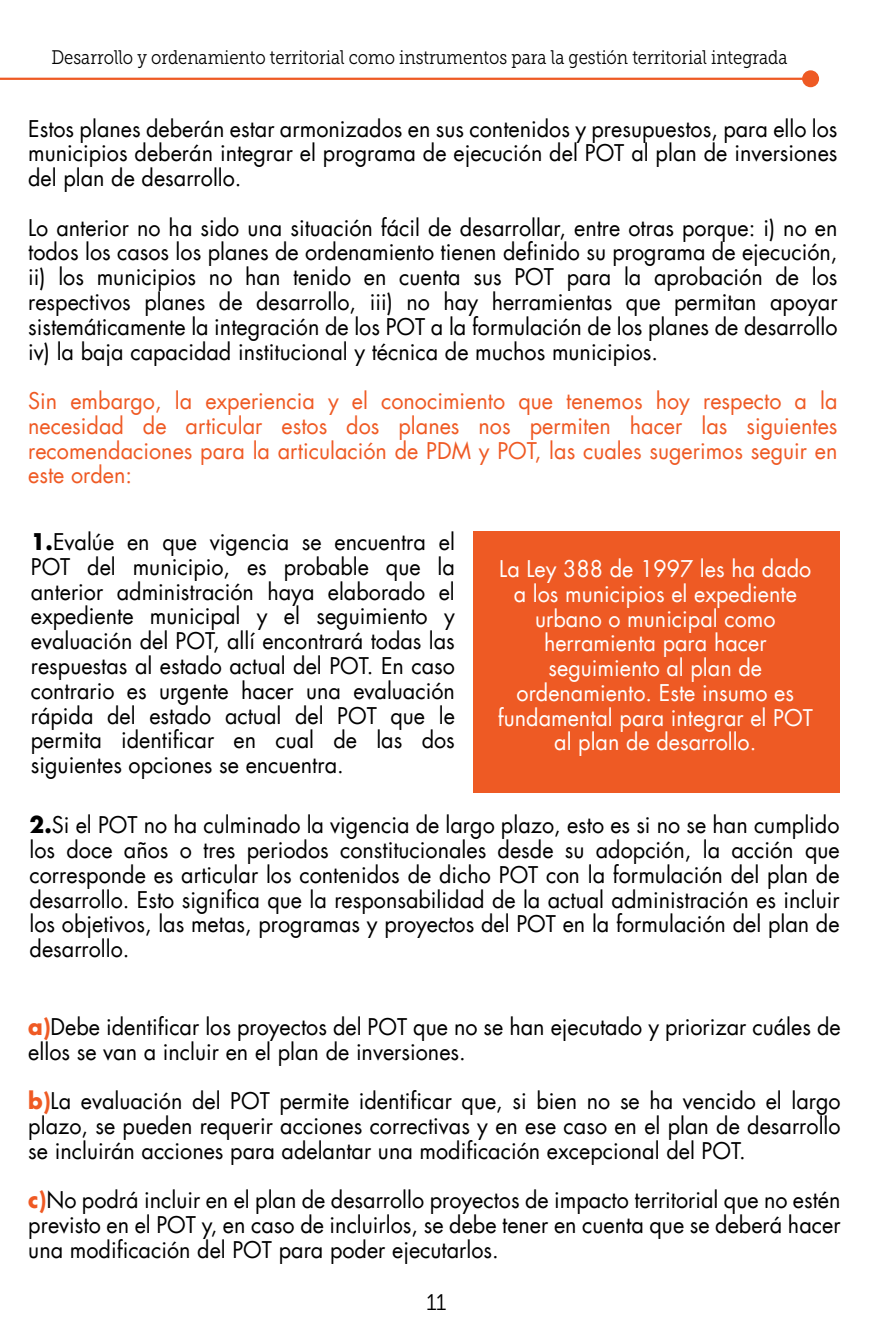
<style>
.page{position:relative;width:893px;height:1340px;background:#fff}
.page>*{position:absolute;margin:0;border:0;box-sizing:border-box;transform-origin:0 0}
.t1{font:22.5px/24.8px "Futura LT";color:#000;text-align:justify;scale:.96 1}
.t2{font:22.5px/24.8px "Futura LT";color:#ef5a24;text-align:justify;scale:.96 1}
.t3{font:22.5px/24.8px "Futura LT";color:#fff;text-align:center;scale:.96 1}
.t4{font:22.5px "Museo Slab 300";color:#000}
.t5{font:19.57px "Museo Slab 300";color:#000;scale:.85 1}
.s1{font-weight:700}
.s2{font-weight:700;color:#ef5a24}
</style>
<div class="page">
<div style="left:473px;top:531px;width:367px;height:261px;background:#ee5a24"></div>
<hr style="left:0;top:78px;width:811px;height:2px;background:#ee5a24">
<div style="left:802px;top:70px;width:17px;height:17px;background:#ee5a24;border-radius:50%"></div>
<p class="t5" style="left:51px;top:46px;width:868px">Desarrollo y ordenamiento territorial como instrumentos para la gestión territorial integrada</p>
<p class="t1" style="left:28px;top:116px;width:845px">Estos planes deberán estar armonizados en sus contenidos y presupuestos, para ello los municipios deberán integrar el programa de ejecución del POT al plan de inversiones del plan de desarrollo.</p>
<p class="t1" style="left:28px;top:215px;width:845px">Lo anterior no ha sido una situación fácil de desarrollar, entre otras porque: i) no en todos los casos los planes de ordenamiento tienen definido su programa de ejecución, ii) los municipios no han tenido en cuenta sus POT para la aprobación de los respectivos planes de desarrollo, iii) no hay herramientas que permitan apoyar sistemáticamente la integración de los POT a la formulación de los planes de desarrollo iv) la baja capacidad institucional y técnica de muchos municipios.</p>
<p class="t2" style="left:28px;top:388px;width:845px">Sin embargo, la experiencia y el conocimiento que tenemos hoy respecto a la necesidad de articular estos dos planes nos permiten hacer las siguientes recomendaciones para la articulación de PDM y POT, las cuales sugerimos seguir en este orden:</p>
<p class="t1" style="left:31px;top:530px;width:443px"><span class="s1">1.</span>Evalúe en que vigencia se encuentra el POT del municipio, es probable que la anterior administración haya elaborado el expediente municipal y el seguimiento y evaluación del POT, allí encontrará todas las respuestas al estado actual del POT. En caso contrario es urgente hacer una evaluación rápida del estado actual del POT que le permita identificar en cual de las dos siguientes opciones se encuentra.</p>
<p class="t3" style="left:498px;top:556px;width:330px">La Ley 388 de 1997 les ha dado a los municipios el expediente urbano o municipal como herramienta para hacer seguimiento al plan de ordenamiento. Este insumo es fundamental para integrar el POT al plan de desarrollo.</p>
<p class="t1" style="left:30px;top:813px;width:845px"><span class="s1">2.</span>Si el POT no ha culminado la vigencia de largo plazo, esto es si no se han cumplido los doce años o tres periodos constitucionales desde su adopción, la acción que corresponde es articular los contenidos de dicho POT con la formulación del plan de desarrollo. Esto significa que la responsabilidad de la actual administración es incluir los objetivos, las metas, programas y proyectos del POT en la formulación del plan de desarrollo.</p>
<p class="t1" style="left:28px;top:1014px;width:848px"><span class="s2">a)</span>Debe identificar los proyectos del POT que no se han ejecutado y priorizar cuáles de ellos se van a incluir en el plan de inversiones.</p>
<p class="t1" style="left:28px;top:1088px;width:848px"><span class="s2">b)</span>La evaluación del POT permite identificar que, si bien no se ha vencido el largo plazo, se pueden requerir acciones correctivas y en ese caso en el plan de desarrollo se incluirán acciones para adelantar una modificación excepcional del POT.</p>
<p class="t1" style="left:28px;top:1187px;width:848px"><span class="s2">c)</span>No podrá incluir en el plan de desarrollo proyectos de impacto territorial que no estén previsto en el POT y, en caso de incluirlos, se debe tener en cuenta que se deberá hacer una modificación del POT para poder ejecutarlos.</p>
<p class="t4" style="left:426px;top:1290px;width:21px">11</p>
</div>
